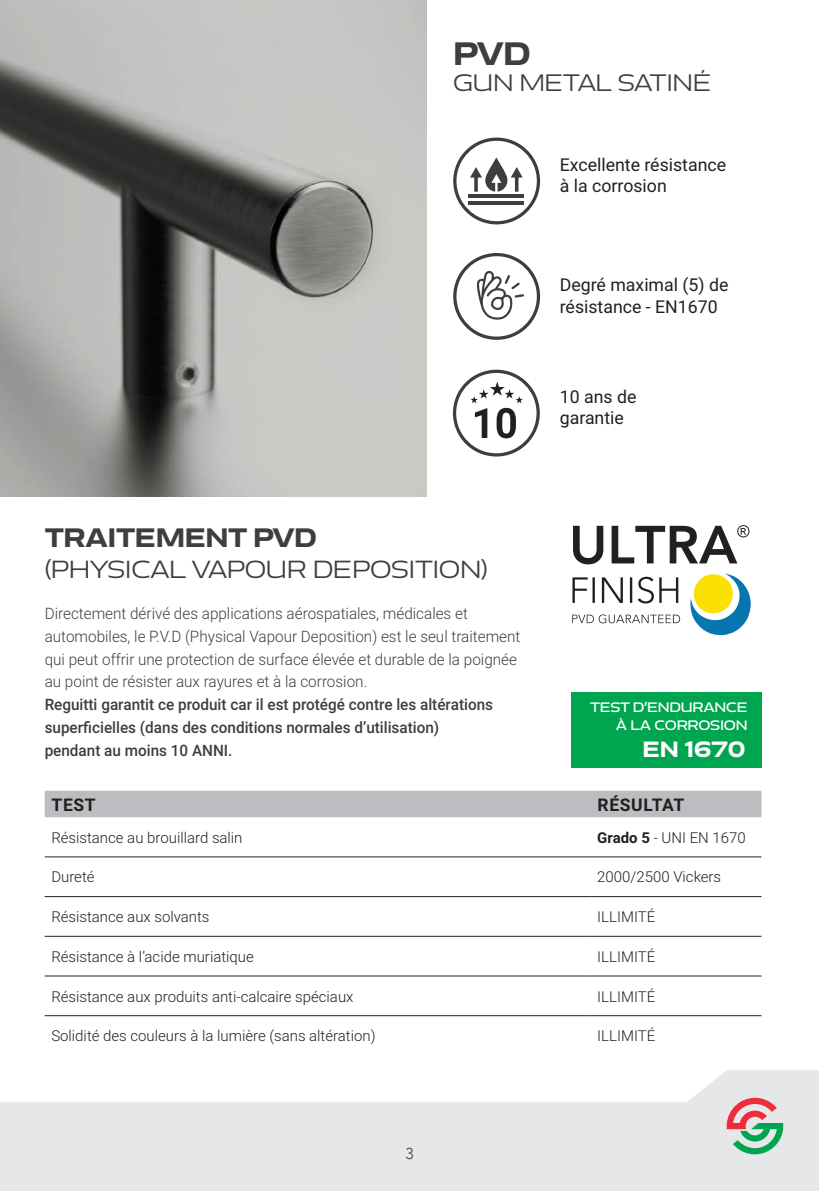
<style>
.page{position:relative;width:819px;height:1191px;background:#fff}
.page>*{position:absolute;margin:0;border:0;box-sizing:border-box;transform-origin:0 0}
.t1{font:700 29.75px "Aero";color:#3e3e3f}
.t2{font:700 24.5px "Aero";letter-spacing:-.02em;color:#3e3e3f}
.t3{font:22.75px "Aero";letter-spacing:-.02em;color:#3e3e3f}
.t4{font:21.88px "Aero";letter-spacing:-.02em;color:#3e3e3f}
.t5{font:700 20.3px "Aero";letter-spacing:-.02em;color:#fff}
.t6{font:17.68px/21.7px "Roboto";color:#231f20}
.t7{font:700 17.5px "Roboto";letter-spacing:.035em;color:#231f20}
.t8{font:300 15.75px/22.8px "Roboto";color:#3e3e3f}
.t9{font:500 15.75px/22.8px "Roboto";color:#3e3e3f}
.t10{font:300 15.75px "Avenir 35";color:#3e3e3f}
.t11{font:300 15.05px "Roboto";color:#231f20}
.t12{font:500 12.6px/17.3px "Aero";letter-spacing:-.02em;color:#fff;text-align:right}
.s1{font-weight:700}
</style>
<div class="page">
<svg style="left:1px;top:1070px;width:818px;height:121px;fill:#e6e7e9"></svg>
<svg style="left:0;top:1102px;width:1px;height:89px"></svg>
<svg style="left:726px;top:1097px;width:57px;height:57px;background:#b4b2a3"></svg>
<img style="left:0;top:0;width:426px;height:496px">
<svg style="left:453px;top:138px;width:87px;height:86px"></svg>
<div style="left:45px;top:790px;width:716px;height:27px;background:#bcbdc0"></div>
<hr style="left:45px;top:856px;width:545px;height:1px;background:#231f20">
<hr style="left:590px;top:856px;width:171px;height:1px;background:#231f20">
<hr style="left:45px;top:896px;width:545px;height:1px;background:#231f20">
<hr style="left:590px;top:896px;width:171px;height:1px;background:#231f20">
<hr style="left:45px;top:936px;width:545px;height:1px;background:#231f20">
<hr style="left:590px;top:936px;width:171px;height:1px;background:#231f20">
<hr style="left:45px;top:975px;width:545px;height:1px;background:#231f20">
<hr style="left:590px;top:975px;width:171px;height:1px;background:#231f20">
<hr style="left:45px;top:1015px;width:545px;height:1px;background:#231f20">
<hr style="left:590px;top:1015px;width:171px;height:1px;background:#231f20">
<svg style="left:453px;top:370px;width:86px;height:86px"></svg>
<svg style="left:453px;top:253px;width:87px;height:87px"></svg>
<svg style="left:572px;top:614px;width:108px;height:9px"></svg>
<svg style="left:572px;top:577px;width:106px;height:26px"></svg>
<svg style="left:573px;top:525px;width:176px;height:39px"></svg>
<svg style="left:690px;top:573px;width:61px;height:63px"></svg>
<div style="left:571px;top:692px;width:191px;height:76px;background:#00a54f"></div>
<h1 class="t1" style="left:453px;top:35px;width:79px">PVD</h1>
<h3 class="t4" style="left:453px;top:69px;width:260px">GUN METAL SATINÉ</h3>
<p class="t6" style="left:559px;top:153px;width:168px">Excellente résistance à la corrosion</p>
<p class="t6" style="left:559px;top:273px;width:170px">Degré maximal (5) de résistance - EN1670</p>
<h2 class="t2" style="left:45px;top:522px;width:274px">TRAITEMENT PVD</h2>
<h3 class="t3" style="left:45px;top:555px;width:444px">(PHYSICAL VAPOUR DEPOSITION)</h3>
<p class="t8" style="left:45px;top:601px;width:477px">Directement dérivé des applications aérospatiales, médicales et automobiles, le P.V.D (Physical Vapour Deposition) est le seul traitement qui peut offrir une protection de surface élevée et durable de la poignée au point de résister aux rayures et à la corrosion.</p>
<p class="t9" style="left:45px;top:692px;width:450px">Reguitti garantit ce produit car il est protégé contre les altérations superficielles (dans des conditions normales d’utilisation) pendant au moins 10 ANNI.</p>
<p class="t6" style="left:559px;top:385px;width:78px">10 ans de garantie</p>
<p class="t12" style="left:590px;top:698px;width:159px">TEST D’ENDURANCE<br>À LA CORROSION</p>
<h3 class="t5" style="left:642px;top:736px;width:105px">EN 1670</h3>
<p class="t7" style="left:52px;top:792px;width:46px">TEST</p>
<p class="t7" style="left:597px;top:792px;width:88px">RÉSULTAT</p>
<p class="t11" style="left:51px;top:826px;width:193px">Résistance au brouillard salin</p>
<p class="t11" style="left:597px;top:826px;width:150px"><span class="s1">Grado 5</span> - UNI EN 1670</p>
<p class="t11" style="left:51px;top:866px;width:45px">Dureté</p>
<p class="t11" style="left:597px;top:866px;width:125px">2000/2500 Vickers</p>
<p class="t11" style="left:51px;top:906px;width:160px">Résistance aux solvants</p>
<p class="t11" style="left:597px;top:906px;width:59px">ILLIMITÉ</p>
<p class="t11" style="left:51px;top:946px;width:204px">Résistance à l’acide muriatique</p>
<p class="t11" style="left:597px;top:946px;width:59px">ILLIMITÉ</p>
<p class="t11" style="left:51px;top:985px;width:303px">Résistance aux produits anti-calcaire spéciaux</p>
<p class="t11" style="left:597px;top:985px;width:59px">ILLIMITÉ</p>
<p class="t11" style="left:51px;top:1025px;width:326px">Solidité des couleurs à la lumière (sans altération)</p>
<p class="t11" style="left:597px;top:1025px;width:59px">ILLIMITÉ</p>
<p class="t10" style="left:405px;top:1144px;width:10px">3</p>
</div>
